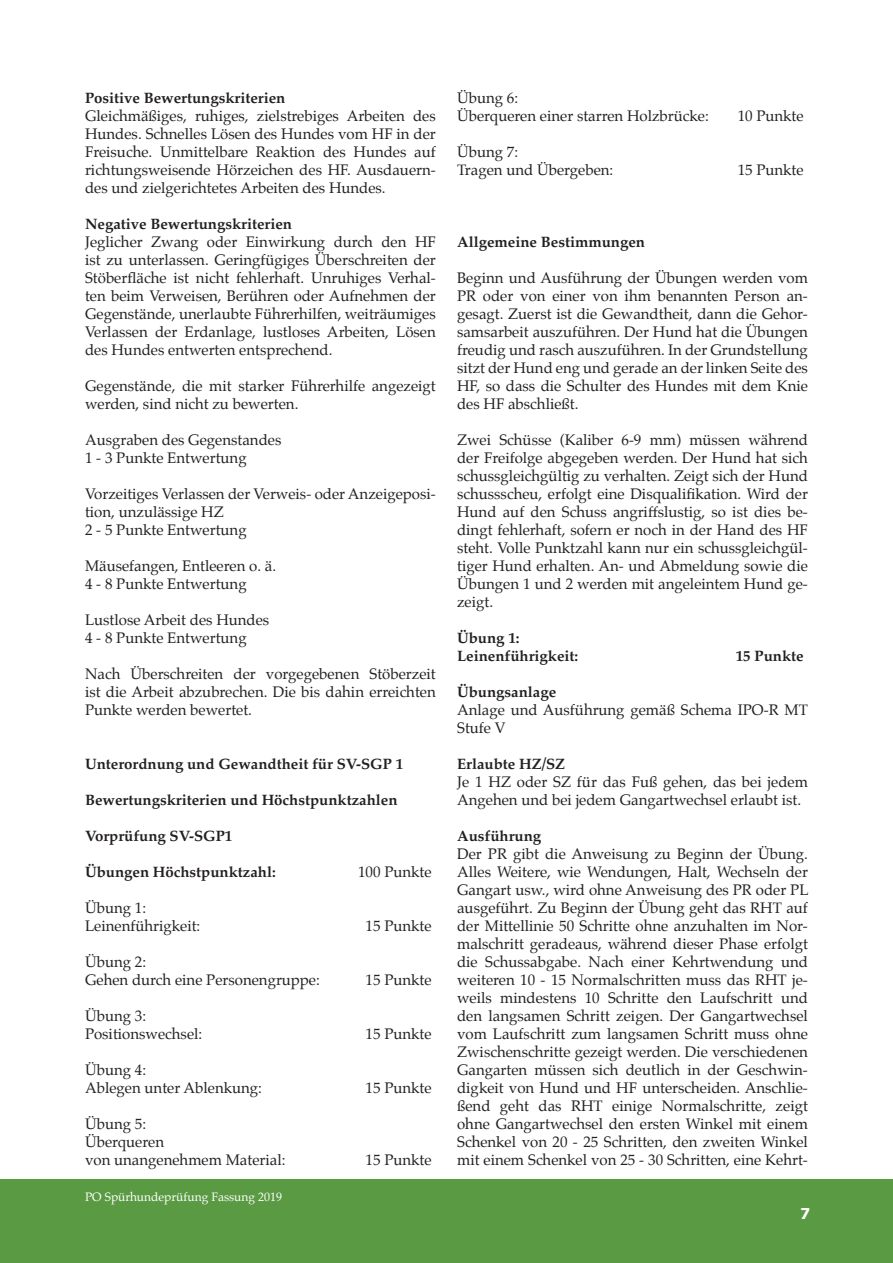
<style>
.page{position:relative;width:893px;height:1263px;background:#fff}
.page>*{position:absolute;margin:0;border:0;box-sizing:border-box;transform-origin:0 0}
.Grundschrift{font:15px/18px "Palatino";color:#231f20;text-align:justify}
.Grundschrift-2{font:700 15px "Palatino";color:#231f20}
.t1{font:700 15px "Tahoma";color:#fff}
.t2{font:12px "Palatino";color:#fff}
</style>
<div class="page">
<div style="left:0;top:1180px;width:893px;height:83px;background:#5a9a43"></div>
<p class="Grundschrift-2" style="left:85px;top:85px;width:202px">Positive Bewertungskriterien</p>
<p class="Grundschrift" style="left:85px;top:107px;width:352px">Gleichmäßiges, ruhiges, zielstrebiges Arbeiten des Hundes. Schnelles Lösen des Hundes vom HF in der Freisuche. Unmittelbare Reaktion des Hundes auf richtungsweisende Hörzeichen des HF. Ausdauern&shy;des und zielgerichtetes Arbeiten des Hundes.</p>
<p class="Grundschrift-2" style="left:85px;top:211px;width:209px">Negative Bewertungskriterien</p>
<p class="Grundschrift" style="left:85px;top:233px;width:352px">Jeglicher Zwang oder Einwirkung durch den HF ist zu unterlassen. Geringfügiges Überschreiten der Stöberfläche ist nicht fehlerhaft. Unruhiges Verhal&shy;ten beim Verweisen, Berühren oder Aufnehmen der Gegenstände, unerlaubte Führerhilfen, weiträumiges Verlassen der Erdanlage, lustloses Arbeiten, Lösen des Hundes entwerten entsprechend.</p>
<p class="Grundschrift" style="left:85px;top:377px;width:352px">Gegenstände, die mit starker Führerhilfe angezeigt werden, sind nicht zu bewerten.</p>
<p class="Grundschrift" style="left:85px;top:431px;width:198px">Ausgraben des Gegenstandes</p>
<p class="Grundschrift" style="left:85px;top:449px;width:163px">1 - 3 Punkte Entwertung</p>
<p class="Grundschrift" style="left:85px;top:485px;width:352px">Vorzeitiges Verlassen der Verweis- oder Anzeigeposi&shy;tion, unzulässige HZ</p>
<p class="Grundschrift" style="left:85px;top:521px;width:163px">2 - 5 Punkte Entwertung</p>
<p class="Grundschrift" style="left:85px;top:557px;width:193px">Mäusefangen, Entleeren o. ä.</p>
<p class="Grundschrift" style="left:85px;top:575px;width:163px">4 - 8 Punkte Entwertung</p>
<p class="Grundschrift" style="left:85px;top:611px;width:186px">Lustlose Arbeit des Hundes</p>
<p class="Grundschrift" style="left:85px;top:629px;width:163px">4 - 8 Punkte Entwertung</p>
<p class="Grundschrift" style="left:85px;top:665px;width:352px">Nach Überschreiten der vorgegebenen Stöberzeit ist die Arbeit abzubrechen. Die bis dahin erreichten Punkte werden bewertet.</p>
<p class="Grundschrift-2" style="left:85px;top:751px;width:320px">Unterordnung und Gewandtheit für SV-SGP 1</p>
<p class="Grundschrift-2" style="left:85px;top:787px;width:314px">Bewertungskriterien und Höchstpunktzahlen</p>
<p class="Grundschrift-2" style="left:85px;top:823px;width:149px">Vorprüfung SV-SGP1</p>
<p class="Grundschrift-2" style="left:85px;top:859px;width:192px">Übungen Höchstpunktzahl:</p>
<p class="Grundschrift" style="left:358px;top:863px;width:75px">100 Punkte</p>
<p class="Grundschrift" style="left:85px;top:899px;width:63px">Übung 1:</p>
<p class="Grundschrift" style="left:85px;top:917px;width:117px">Leinenführigkeit:</p>
<p class="Grundschrift" style="left:366px;top:917px;width:67px">15 Punkte</p>
<p class="Grundschrift" style="left:85px;top:953px;width:63px">Übung 2:</p>
<p class="Grundschrift" style="left:85px;top:971px;width:236px">Gehen durch eine Personengruppe:</p>
<p class="Grundschrift" style="left:366px;top:971px;width:67px">15 Punkte</p>
<p class="Grundschrift" style="left:85px;top:1007px;width:63px">Übung 3:</p>
<p class="Grundschrift" style="left:85px;top:1025px;width:119px">Positionswechsel:</p>
<p class="Grundschrift" style="left:366px;top:1025px;width:67px">15 Punkte</p>
<p class="Grundschrift" style="left:85px;top:1061px;width:63px">Übung 4:</p>
<p class="Grundschrift" style="left:85px;top:1079px;width:178px">Ablegen unter Ablenkung:</p>
<p class="Grundschrift" style="left:366px;top:1079px;width:67px">15 Punkte</p>
<p class="Grundschrift" style="left:85px;top:1115px;width:63px">Übung 5:</p>
<p class="Grundschrift" style="left:85px;top:1133px;width:81px">Überqueren</p>
<p class="Grundschrift" style="left:85px;top:1151px;width:202px">von unangenehmem Material:</p>
<p class="Grundschrift" style="left:366px;top:1151px;width:67px">15 Punkte</p>
<p class="t2" style="left:85px;top:1187px;width:199px">PO Spürhundeprüfung Fassung 2019</p>
<p class="Grundschrift" style="left:457px;top:89px;width:63px">Übung 6:</p>
<p class="Grundschrift" style="left:457px;top:107px;width:253px">Überqueren einer starren Holzbrücke:</p>
<p class="Grundschrift" style="left:738px;top:107px;width:67px">10 Punkte</p>
<p class="Grundschrift" style="left:457px;top:143px;width:63px">Übung 7:</p>
<p class="Grundschrift" style="left:457px;top:161px;width:158px">Tragen und Übergeben:</p>
<p class="Grundschrift" style="left:738px;top:161px;width:67px">15 Punkte</p>
<p class="Grundschrift-2" style="left:457px;top:229px;width:189px">Allgemeine Bestimmungen</p>
<p class="Grundschrift" style="left:457px;top:269px;width:352px">Beginn und Ausführung der Übungen werden vom PR oder von einer von ihm benannten Person an&shy;gesagt. Zuerst ist die Gewandtheit, dann die Gehor&shy;samsarbeit auszuführen. Der Hund hat die Übungen freudig und rasch auszuführen. In der Grundstellung sitzt der Hund eng und gerade an der linken Seite des HF, so dass die Schulter des Hundes mit dem Knie des HF abschließt.</p>
<p class="Grundschrift" style="left:457px;top:431px;width:352px">Zwei Schüsse (Kaliber 6-9 mm) müssen während der Freifolge abgegeben werden. Der Hund hat sich schussgleichgültig zu verhalten. Zeigt sich der Hund schussscheu, erfolgt eine Disqualifikation. Wird der Hund auf den Schuss angriffslustig, so ist dies be&shy;dingt fehlerhaft, sofern er noch in der Hand des HF steht. Volle Punktzahl kann nur ein schussgleichgül&shy;tiger Hund erhalten. An- und Abmeldung sowie die Übungen 1 und 2 werden mit angeleintem Hund ge&shy;zeigt.</p>
<p class="Grundschrift-2" style="left:457px;top:625px;width:64px">Übung 1:</p>
<p class="Grundschrift-2" style="left:457px;top:643px;width:123px">Leinenführigkeit:</p>
<p class="Grundschrift-2" style="left:736px;top:643px;width:69px">15 Punkte</p>
<p class="Grundschrift-2" style="left:457px;top:679px;width:101px">Übungsanlage</p>
<p class="Grundschrift" style="left:457px;top:701px;width:352px">Anlage und Ausführung gemäß Schema IPO-R MT<br>Stufe V</p>
<p class="Grundschrift-2" style="left:457px;top:751px;width:110px">Erlaubte HZ/SZ</p>
<p class="Grundschrift" style="left:457px;top:773px;width:352px">Je 1 HZ oder SZ für das Fuß gehen, das bei jedem<br>Angehen und bei jedem Gangartwechsel erlaubt ist.</p>
<p class="Grundschrift-2" style="left:457px;top:823px;width:86px">Ausführung</p>
<p class="Grundschrift" style="left:457px;top:845px;width:353px">Der PR gibt die Anweisung zu Beginn der Übung.<br>Alles Weitere, wie Wendungen, Halt, Wechseln der Gangart usw., wird ohne Anweisung des PR oder PL ausgeführt. Zu Beginn der Übung geht das RHT auf der Mittellinie 50 Schritte ohne anzuhalten im Nor&shy;malschritt geradeaus, während dieser Phase erfolgt die Schussabgabe. Nach einer Kehrtwendung und weiteren 10 - 15 Normalschritten muss das RHT je&shy;weils mindestens 10 Schritte den Laufschritt und den langsamen Schritt zeigen. Der Gangartwechsel vom Laufschritt zum langsamen Schritt muss ohne Zwischenschritte gezeigt werden. Die verschiedenen Gangarten müssen sich deutlich in der Geschwin&shy;digkeit von Hund und HF unterscheiden. Anschlie&shy;ßend geht das RHT einige Normalschritte, zeigt ohne Gangartwechsel den ersten Winkel mit einem Schenkel von 20 - 25 Schritten, den zweiten Winkel mit einem Schenkel von 25 - 30 Schritten, eine Kehrt-</p>
<p class="t1" style="left:800px;top:1203px;width:11px">7</p>
</div>
